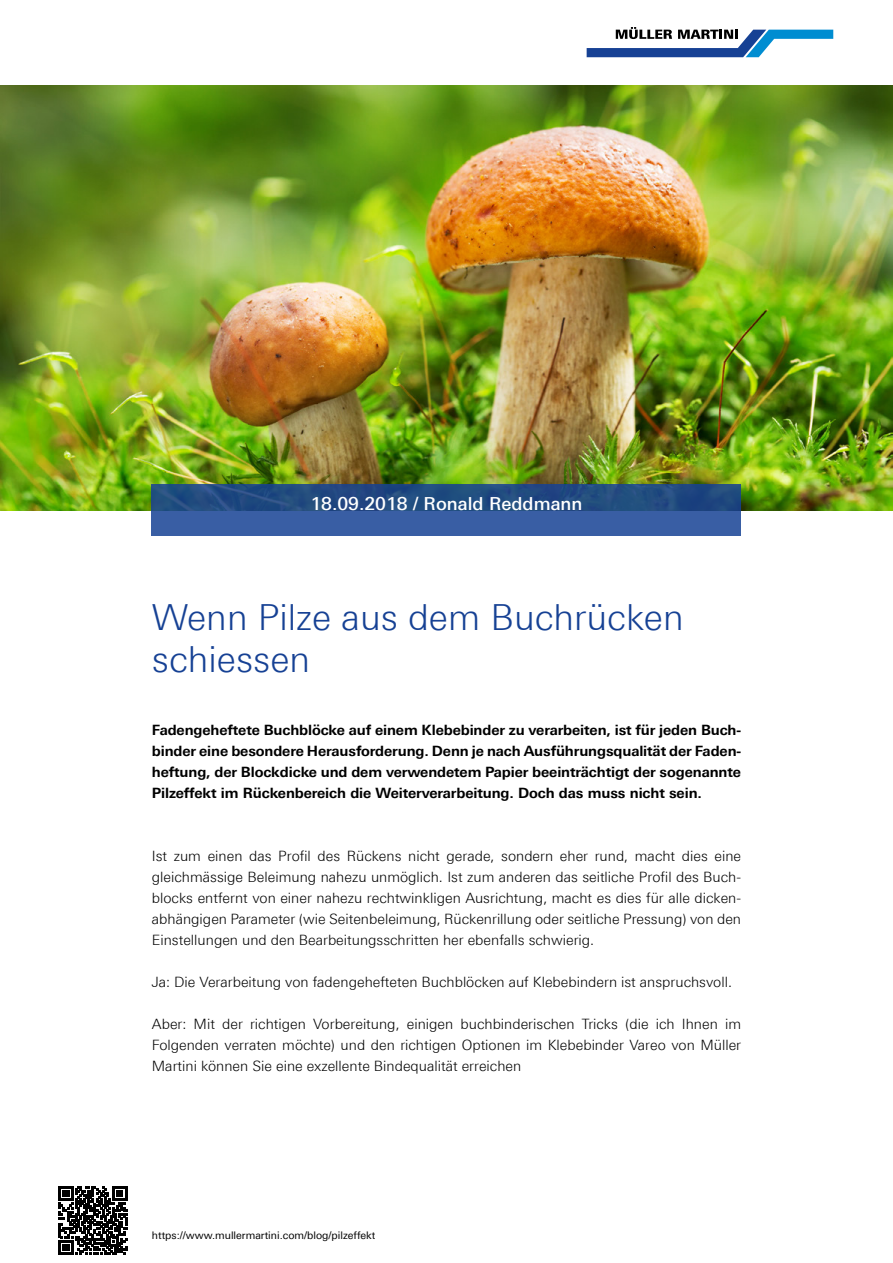
<style>
.page{position:relative;width:893px;height:1263px;background:#fff}
.page>*{position:absolute;margin:0;border:0;box-sizing:border-box;transform-origin:0 0}
.t1{font:300 36px/42px "Linotype Univers 330";color:#164194}
.t2{font:500 18px "Linotype Univers 530";color:#fff}
.t3{font:300 14.25px/21px "Linotype Univers 330";color:#000;text-align:justify}
.t4{font:700 14.25px/21px "Linotype Univers 630";letter-spacing:-.01em;color:#000;text-align:justify}
.t5{font:10.5px "Linotype Univers 430";color:#000}
</style>
<div class="page">
<img style="left:0;top:85px;width:893px;height:425px">
<svg style="left:587px;top:27px;width:246px;height:30px"></svg>
<svg style="left:152px;top:485px;width:589px;height:51px"></svg>
<svg style="left:59px;top:1186px;width:68px;height:69px"></svg>
<p class="t2" style="left:310px;top:493px;width:274px">18.09.2018 / Ronald Reddmann</p>
<h1 class="t1" style="left:152px;top:596px;width:533px">Wenn Pilze aus dem Buchrücken schiessen</h1>
<p class="t4" style="left:152px;top:719px;width:591px">Fadengeheftete Buchblöcke auf einem Klebebinder zu verarbeiten, ist für jeden Buch&shy;binder eine besondere Herausforderung. Denn je nach Ausführungsqualität der Faden&shy;heftung, der Blockdicke und dem verwendetem Papier beeinträchtigt der sogenannte Pilzeffekt im Rückenbereich die Weiterverarbeitung. Doch das muss nicht sein.</p>
<p class="t3" style="left:152px;top:845px;width:591px">Ist zum einen das Profil des Rückens nicht gerade, sondern eher rund, macht dies eine gleichmässige Beleimung nahezu unmöglich. Ist zum anderen das seitliche Profil des Buch&shy;blocks entfernt von einer nahezu rechtwinkligen Ausrichtung, macht es dies für alle dicken&shy;abhängigen Parameter (wie Seitenbeleimung, Rückenrillung oder seitliche Pressung) von den Einstellungen und den Bearbeitungsschritten her ebenfalls schwierig.</p>
<p class="t3" style="left:152px;top:971px;width:582px">Ja: Die Verarbeitung von fadengehefteten Buchblöcken auf Klebebindern ist anspruchsvoll.</p>
<p class="t3" style="left:152px;top:1013px;width:591px">Aber: Mit der richtigen Vorbereitung, einigen buchbinderischen Tricks (die ich Ihnen im Folgenden verraten möchte) und den richtigen Optionen im Klebebinder Vareo von Müller Martini können Sie eine exzellente Bindequalität erreichen</p>
<p class="t5" style="left:152px;top:1229px;width:225px">https://www.mullermartini.com/blog/pilzeffekt</p>
</div>
